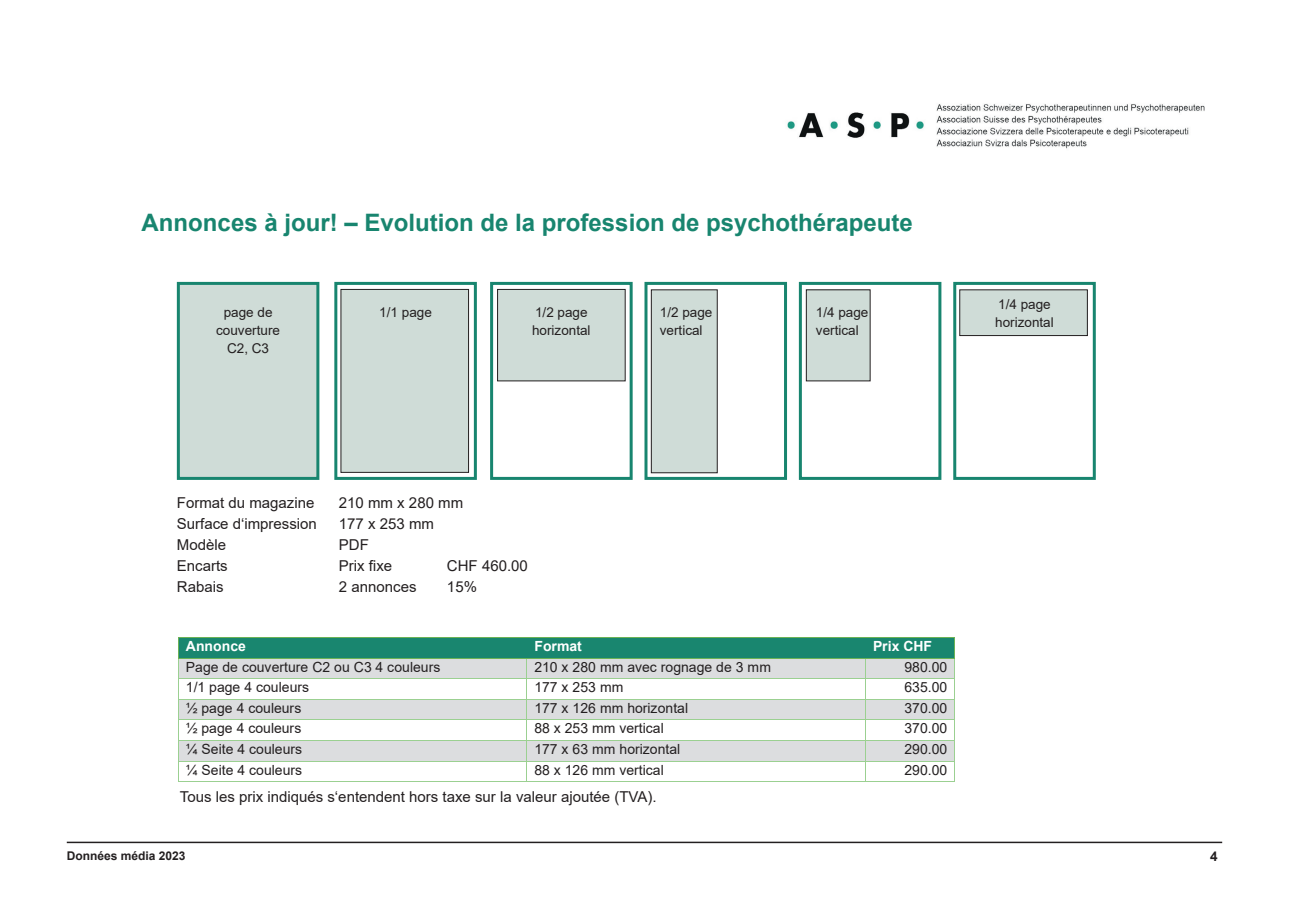
<style>
.page{position:relative;width:1289px;height:919px;background:#fff}
.page>*{position:absolute;margin:0;border:0;box-sizing:border-box;transform-origin:0 0}
.t1{font:700 24px "Arial";color:#18856f}
.t2{font:15px "Arial";color:#231f20}
.t3{font:13.95px "Arial";color:#231f20}
.t4{font:700 13.95px "Arial";color:#fff}
.t5{font:13.5px/18px "Arial";color:#231f20}
.t6{font:700 13.5px "Arial";color:#231f20}
.t7{font:700 12px "Arial";color:#231f20}
</style>
<div class="page">
<img style="left:787px;top:104px;width:418px;height:45px">
<hr style="left:67px;top:841px;width:1155px;height:2px;background:#231f20">
<div style="left:177px;top:282px;width:142px;height:198px;background:#cfdcd7;border:3px solid #18856f"></div>
<div style="left:334px;top:282px;width:143px;height:198px;border:3px solid #18856f"></div>
<div style="left:490px;top:282px;width:142px;height:198px;border:3px solid #18856f"></div>
<div style="left:644px;top:282px;width:143px;height:198px;border:3px solid #18856f"></div>
<div style="left:798px;top:282px;width:143px;height:198px;border:3px solid #18856f"></div>
<div style="left:953px;top:282px;width:142px;height:198px;border:3px solid #18856f"></div>
<div style="left:341px;top:289px;width:127px;height:183px;background:#cfdcd7"></div>
<div style="left:341px;top:289px;width:128px;height:183px;border:1px solid #231f20"></div>
<div style="left:497px;top:289px;width:128px;height:92px;background:#cfdcd7"></div>
<div style="left:497px;top:289px;width:128px;height:92px;border:1px solid #231f20"></div>
<div style="left:651px;top:290px;width:66px;height:182px;background:#cfdcd7"></div>
<div style="left:651px;top:289px;width:66px;height:184px;border:1px solid #231f20"></div>
<div style="left:806px;top:290px;width:64px;height:91px;background:#cfdcd7"></div>
<div style="left:806px;top:289px;width:64px;height:92px;border:1px solid #231f20"></div>
<div style="left:959px;top:290px;width:128px;height:45px;background:#cfdcd7"></div>
<div style="left:959px;top:289px;width:128px;height:47px;border:1px solid #231f20"></div>
<div style="left:179px;top:638px;width:348px;height:20px;background:#19866f"></div>
<div style="left:527px;top:638px;width:338px;height:20px;background:#19866f"></div>
<div style="left:865px;top:638px;width:89px;height:20px;background:#19866f"></div>
<hr style="left:178px;top:637px;width:349px;height:1px;background:#6cb256">
<hr style="left:527px;top:637px;width:338px;height:1px;background:#6cb256">
<hr style="left:866px;top:637px;width:88px;height:1px;background:#6cb256">
<div style="left:179px;top:658px;width:347px;height:20px;background:#dcdddf"></div>
<div style="left:527px;top:658px;width:338px;height:20px;background:#dcdddf"></div>
<div style="left:865px;top:658px;width:89px;height:20px;background:#dcdddf"></div>
<hr style="left:178px;top:658px;width:348px;height:1px;background:#6cb256">
<hr style="left:528px;top:658px;width:337px;height:1px;background:#6cb256">
<hr style="left:866px;top:658px;width:88px;height:1px;background:#6cb256">
<hr style="left:178px;top:678px;width:348px;height:1px;background:#9bd091">
<hr style="left:527px;top:678px;width:338px;height:1px;background:#9bd091">
<hr style="left:865px;top:678px;width:89px;height:1px;background:#9bd091">
<div style="left:179px;top:699px;width:347px;height:20px;background:#dcdddf"></div>
<div style="left:527px;top:699px;width:338px;height:20px;background:#dcdddf"></div>
<div style="left:865px;top:699px;width:89px;height:20px;background:#dcdddf"></div>
<hr style="left:178px;top:699px;width:348px;height:1px;background:#9bd091">
<hr style="left:527px;top:699px;width:338px;height:1px;background:#9bd091">
<hr style="left:865px;top:699px;width:89px;height:1px;background:#9bd091">
<hr style="left:178px;top:719px;width:348px;height:1px;background:#9bd091">
<hr style="left:527px;top:719px;width:338px;height:1px;background:#9bd091">
<hr style="left:865px;top:719px;width:89px;height:1px;background:#9bd091">
<div style="left:179px;top:740px;width:347px;height:20px;background:#dcdddf"></div>
<div style="left:527px;top:740px;width:338px;height:20px;background:#dcdddf"></div>
<div style="left:865px;top:740px;width:89px;height:20px;background:#dcdddf"></div>
<hr style="left:178px;top:740px;width:348px;height:1px;background:#9bd091">
<hr style="left:527px;top:740px;width:338px;height:1px;background:#9bd091">
<hr style="left:865px;top:740px;width:89px;height:1px;background:#9bd091">
<hr style="left:178px;top:760px;width:348px;height:1px;background:#9bd091">
<hr style="left:527px;top:760px;width:338px;height:1px;background:#9bd091">
<hr style="left:865px;top:760px;width:89px;height:1px;background:#9bd091">
<svg style="left:178px;top:638px;width:1px;height:143px"></svg>
<hr style="left:178px;top:781px;width:348px;height:1px;background:#9bd091">
<svg style="left:526px;top:658px;width:2px;height:124px"></svg>
<hr style="left:527px;top:781px;width:338px;height:1px;background:#9bd091">
<svg style="left:865px;top:658px;width:1px;height:123px"></svg>
<hr style="left:865px;top:781px;width:89px;height:1px;background:#9bd091">
<svg style="left:954px;top:637px;width:1px;height:145px"></svg>
<h1 class="t1" style="left:142px;top:205px;width:772px">Annonces à jour! – Evolution de la profession de psychothérapeute</h1>
<p class="t5" style="left:216px;top:303px;width:65px;text-align:center">page de couverture<br>C2, C3</p>
<p class="t5" style="left:379px;top:303px;width:54px">1/1 page</p>
<p class="t5" style="left:532px;top:303px;width:60px">1/2 page horizontal</p>
<p class="t5" style="left:660px;top:303px;width:54px">1/2 page vertical</p>
<p class="t5" style="left:816px;top:303px;width:54px">1/4 page vertical</p>
<p class="t5" style="left:995px;top:295px;width:60px">1/4 page horizontal</p>
<p class="t2" style="left:177px;top:492px;width:139px">Format du magazine</p>
<p class="t2" style="left:339px;top:492px;width:126px">210 mm x 280 mm</p>
<p class="t2" style="left:177px;top:513px;width:142px">Surface d‘impression</p>
<p class="t2" style="left:339px;top:513px;width:97px">177 x 253 mm</p>
<p class="t2" style="left:177px;top:534px;width:51px">Modèle</p>
<p class="t2" style="left:339px;top:534px;width:31px">PDF</p>
<p class="t2" style="left:177px;top:555px;width:52px">Encarts</p>
<p class="t2" style="left:339px;top:555px;width:55px">Prix fixe</p>
<p class="t2" style="left:447px;top:555px;width:82px">CHF 460.00</p>
<p class="t2" style="left:177px;top:576px;width:48px">Rabais</p>
<p class="t2" style="left:339px;top:576px;width:79px">2 annonces</p>
<p class="t2" style="left:447px;top:576px;width:32px">15%</p>
<p class="t4" style="left:186px;top:636px;width:61px">Annonce</p>
<p class="t4" style="left:534px;top:636px;width:49px">Format</p>
<p class="t4" style="left:873px;top:636px;width:61px">Prix CHF</p>
<p class="t3" style="left:186px;top:657px;width:256px">Page de couverture C2 ou C3 4 couleurs</p>
<p class="t3" style="left:534px;top:657px;width:238px">210 x 280 mm avec rognage de 3 mm</p>
<p class="t3" style="left:904px;top:657px;width:44px">980.00</p>
<p class="t3" style="left:186px;top:677px;width:125px">1/1 page 4 couleurs</p>
<p class="t3" style="left:534px;top:677px;width:90px">177 x 253 mm</p>
<p class="t3" style="left:904px;top:677px;width:44px">635.00</p>
<p class="t3" style="left:186px;top:698px;width:117px">½ page 4 couleurs</p>
<p class="t3" style="left:534px;top:698px;width:155px">177 x 126 mm horizontal</p>
<p class="t3" style="left:904px;top:698px;width:44px">370.00</p>
<p class="t3" style="left:186px;top:718px;width:117px">½ page 4 couleurs</p>
<p class="t3" style="left:534px;top:718px;width:131px">88 x 253 mm vertical</p>
<p class="t3" style="left:904px;top:718px;width:44px">370.00</p>
<p class="t3" style="left:186px;top:739px;width:118px">¼ Seite 4 couleurs</p>
<p class="t3" style="left:534px;top:739px;width:147px">177 x 63 mm horizontal</p>
<p class="t3" style="left:904px;top:739px;width:44px">290.00</p>
<p class="t3" style="left:186px;top:760px;width:118px">¼ Seite 4 couleurs</p>
<p class="t3" style="left:534px;top:760px;width:131px">88 x 126 mm vertical</p>
<p class="t3" style="left:904px;top:760px;width:44px">290.00</p>
<p class="t2" style="left:180px;top:786px;width:478px">Tous les prix indiqués s‘entendent hors taxe sur la valeur ajoutée (TVA).</p>
<p class="t7" style="left:67px;top:846px;width:120px">Données média 2023</p>
<p class="t6" style="left:1210px;top:846px;width:9px">4</p>
</div>
